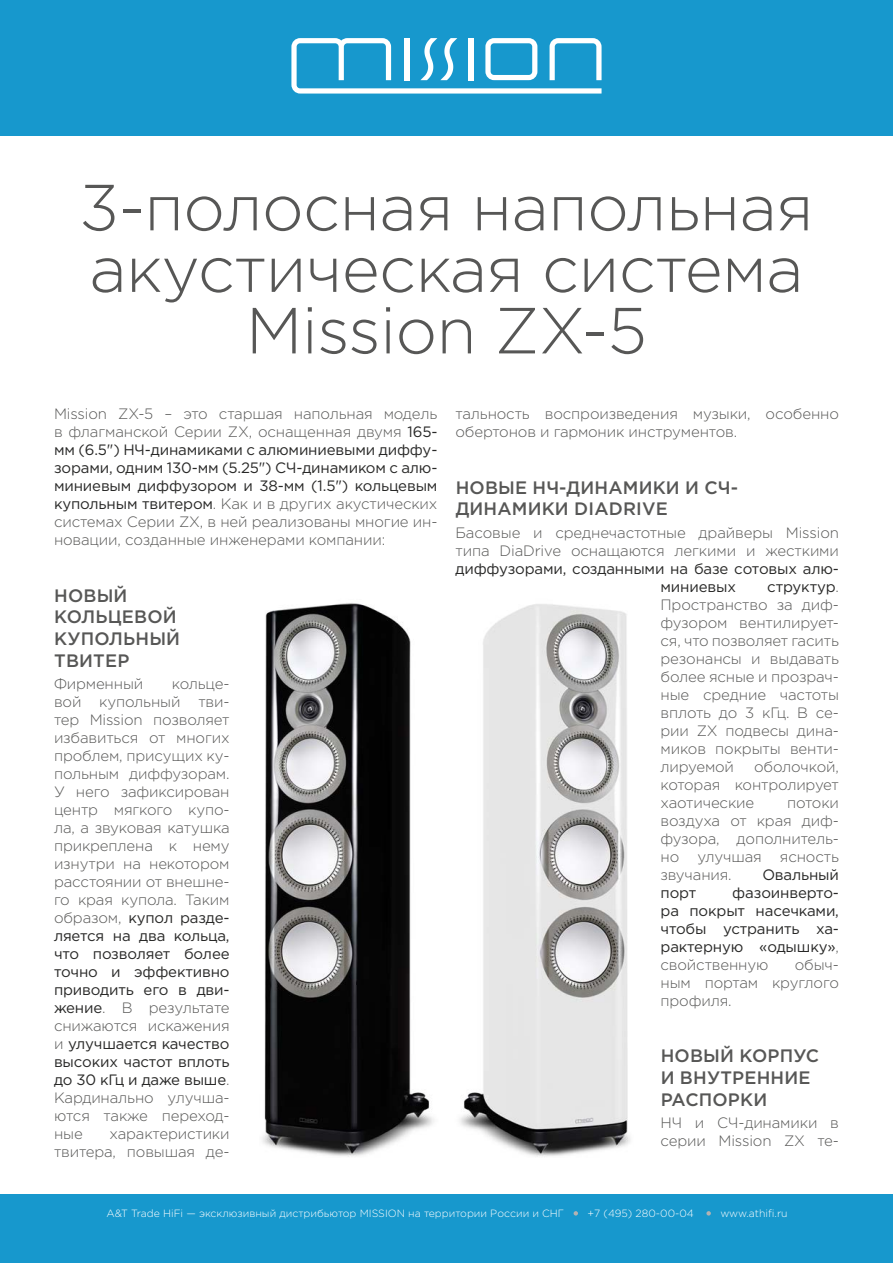
<style>
.page{position:relative;width:893px;height:1263px;background:#fff}
.page>*{position:absolute;margin:0;border:0;box-sizing:border-box;transform-origin:0 0}
.t1{font:300 65.1px/61.5px "Gotham Pro";letter-spacing:-.01em;color:#575756;text-align:center}
.t2{font:500 18px/21.6px "Gotham Pro";letter-spacing:.01em;color:#575756}
.t3{font:300 15px/18px "Gotham Pro";letter-spacing:-.01em;color:#575756;text-align:justify}
.t4{font:15px/18px "Gotham Pro";letter-spacing:-.01em;color:#282827}
.t5{font:300 10.5px "Gotham Pro";color:#fff}
.s1{font-weight:400;color:#282827}
.s2{font-weight:300;color:#575756}
</style>
<div class="page">
<div style="left:0;top:1195px;width:893px;height:68px;background:#1798cd"></div>
<svg style="left:574px;top:1211px;width:4px;height:4px"></svg>
<svg style="left:706px;top:1211px;width:5px;height:4px"></svg>
<div style="left:0;top:0;width:893px;height:135px;background:#1798cd"></div>
<svg style="left:291px;top:38px;width:311px;height:56px"></svg>
<img style="left:262px;top:603px;width:172px;height:554px">
<img style="left:460px;top:604px;width:170px;height:553px">
<h1 class="t1" style="left:79px;top:177px;width:736px">3-полосная напольная акустическая система<br>Mission ZX-5</h1>
<p class="t3" style="left:54px;top:405px;width:385px">Mission ZX-5 – это старшая напольная модель в флагманской Серии ZX, оснащенная двумя <span class="s1">165- мм (6.5") НЧ-динамиками с алюминиевыми диффу&shy;зорами, одним 130-мм (5.25") СЧ-динамиком с алю&shy;миниевым диффузором и 38-мм (1.5") кольцевым купольным твитером</span>. Как и в других акустических системах Серии ZX, в ней реализованы многие ин&shy;новации, созданные инженерами компании:</p>
<p class="t2" style="left:54px;top:584px;width:127px">НОВЫЙ<br>КОЛЬЦЕВОЙ<br>КУПОЛЬНЫЙ<br>ТВИТЕР</p>
<p class="t3" style="left:54px;top:675px;width:91px">Фирменный</p>
<p class="t3" style="left:54px;top:675px;width:177px;text-indent:118px">кольце&shy;вой купольный тви&shy;тер Mission позволяет избавиться от многих проблем, присущих ку&shy;польным диффузорам.<br>У него зафиксирован центр мягкого купо&shy;ла, а звуковая катушка прикреплена к нему изнутри на некотором расстоянии от внешне&shy;го края купола. Таким образом, <span class="s1">купол разде&shy;ляется на два кольца, что позволяет более точно и эффективно приводить его в дви&shy;жение</span>. В результате снижаются искажения и <span class="s1">улучшается качество высоких частот вплоть до 30 кГц и даже выше</span>.<br>Кардинально улучша&shy;ются также переход&shy;ные</p>
<p class="t3" style="left:54px;top:1125px;width:177px;text-align:right">характеристики твитера, повышая де-</p>
<p class="t3" style="left:455px;top:405px;width:385px">тальность воспроизведения музыки, особенно обертонов и гармоник инструментов.</p>
<p class="t2" style="left:456px;top:476px;width:284px">НОВЫЕ НЧ-ДИНАМИКИ И СЧ-<br>ДИНАМИКИ DIADRIVE</p>
<p class="t3" style="left:455px;top:523px;width:385px">Басовые и среднечастотные драйверы Mission типа DiaDrive оснащаются легкими и жесткими</p>
<p class="t4" style="left:660px;top:559px;width:180px;text-indent:-205px">диффузорами, созданными на базе сотовых алю&shy;миниевых</p>
<p class="t3" style="left:660px;top:577px;width:180px;text-indent:107px"><span class="s1">структур</span>.<br>Пространство за диф&shy;фузором вентилирует&shy;ся, что позволяет гасить резонансы и выдавать более ясные и прозрач&shy;ные средние частоты вплоть до 3 кГц. В се&shy;рии ZX подвесы дина&shy;миков покрыты венти&shy;лируемой</p>
<p class="t3" style="left:660px;top:757px;width:180px;text-indent:94px">оболочкой, которая контролирует хаотические</p>
<p class="t3" style="left:660px;top:793px;width:180px;text-indent:127px">потоки воздуха от края диф&shy;фузора, дополнитель&shy;но улучшая ясность звучания.</p>
<p class="t4" style="left:762px;top:865px;width:78px">Овальный</p>
<p class="t4" style="left:660px;top:883px;width:180px;text-align:justify;text-indent:72px">фазоинверто&shy;ра покрыт насечками, чтобы устранить ха&shy;рактерную «одышку»<span class="s2">, свойственную</span></p>
<p class="t4" style="left:660px;top:883px;width:37px">порт</p>
<p class="t3" style="left:660px;top:955px;width:180px;text-indent:134px">обыч&shy;ным портам круглого профиля.</p>
<p class="t2" style="left:661px;top:1045px;width:160px">НОВЫЙ КОРПУС<br>И ВНУТРЕННИЕ<br>РАСПОРКИ</p>
<p class="t3" style="left:660px;top:1114px;width:180px">НЧ и СЧ-динамики в серии Mission ZX те-</p>
<p class="t5" style="left:107px;top:1207px;width:459px">A&amp;T Trade HiFi — эксклюзивный дистрибьютор MISSION на территории России и СНГ</p>
<p class="t5" style="left:587px;top:1207px;width:108px">+7 (495) 280-00-04</p>
<p class="t5" style="left:720px;top:1207px;width:69px">www.athifi.ru</p>
</div>
